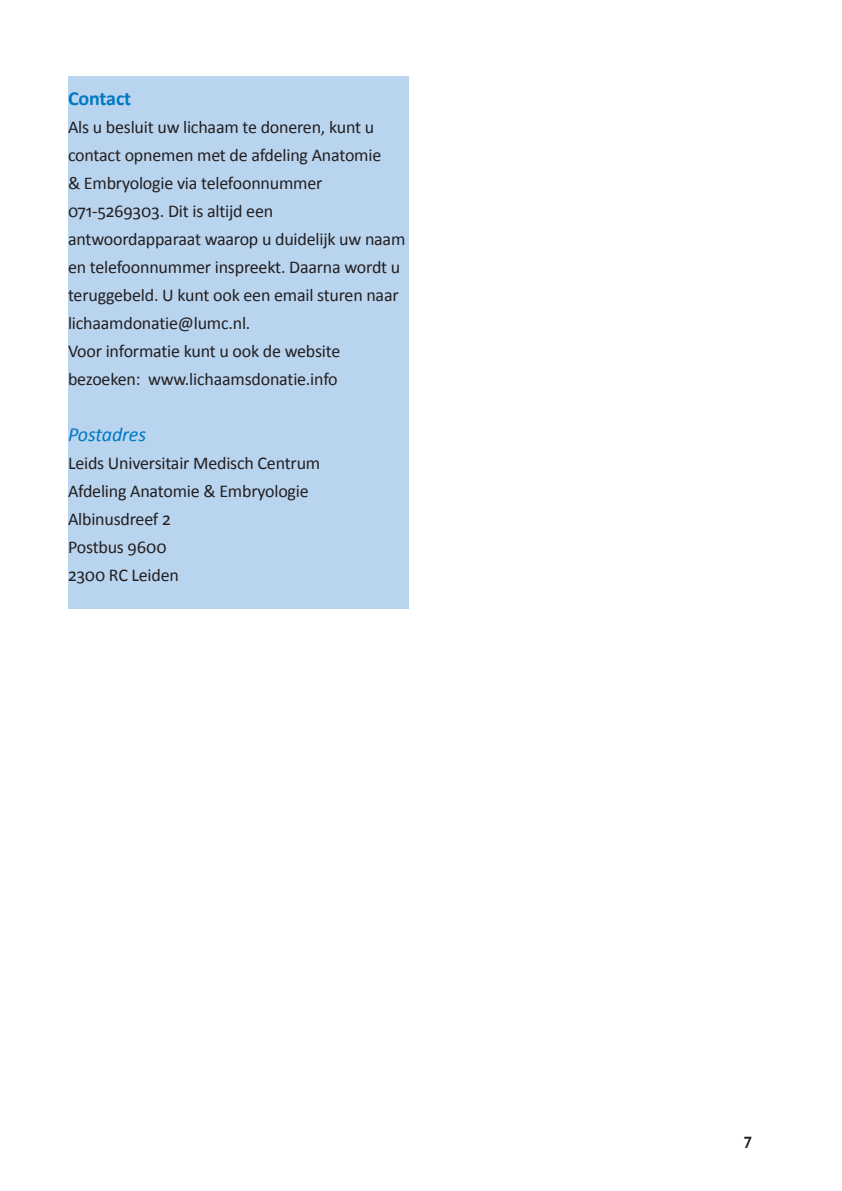
<style>
.page{position:relative;width:842px;height:1191px;background:#fff}
.page>*{position:absolute;margin:0;border:0;box-sizing:border-box;transform-origin:0 0}
.t1{font:italic 20px "Calibri";letter-spacing:-.005em;color:#0079c2}
.t2{font:700 20px "Calibri";letter-spacing:-.005em;color:#0079c2}
.t3{font:18px/28px "Calibri";letter-spacing:-.01em;color:#231f20}
.t4{font:700 16px "PT Sans";color:#231f20}
</style>
<div class="page">
<div style="left:68px;top:77px;width:340px;height:532px;background:#b9d4ee"></div>
<p class="t2" style="left:68px;top:85px;width:65px">Contact</p>
<p class="t3" style="left:68px;top:112px;width:339px">Als u besluit uw lichaam te doneren, kunt u contact opnemen met de afdeling Anatomie<br>&amp; Embryologie via telefoonnummer 071-5269303. Dit is altijd een antwoordapparaat waarop u duidelijk uw naam en telefoonnummer inspreekt. Daarna wordt u teruggebeld. U kunt ook een email sturen naar lichaamdonatie@lumc.nl.<br>Voor informatie kunt u ook de website bezoeken: www.lichaamsdonatie.info</p>
<p class="t1" style="left:68px;top:422px;width:80px">Postadres</p>
<p class="t3" style="left:68px;top:448px;width:254px">Leids Universitair Medisch Centrum<br>Afdeling Anatomie &amp; Embryologie<br>Albinusdreef 2<br>Postbus 9600<br>2300 RC Leiden</p>
<p class="t4" style="left:743px;top:1132px;width:11px">7</p>
</div>
